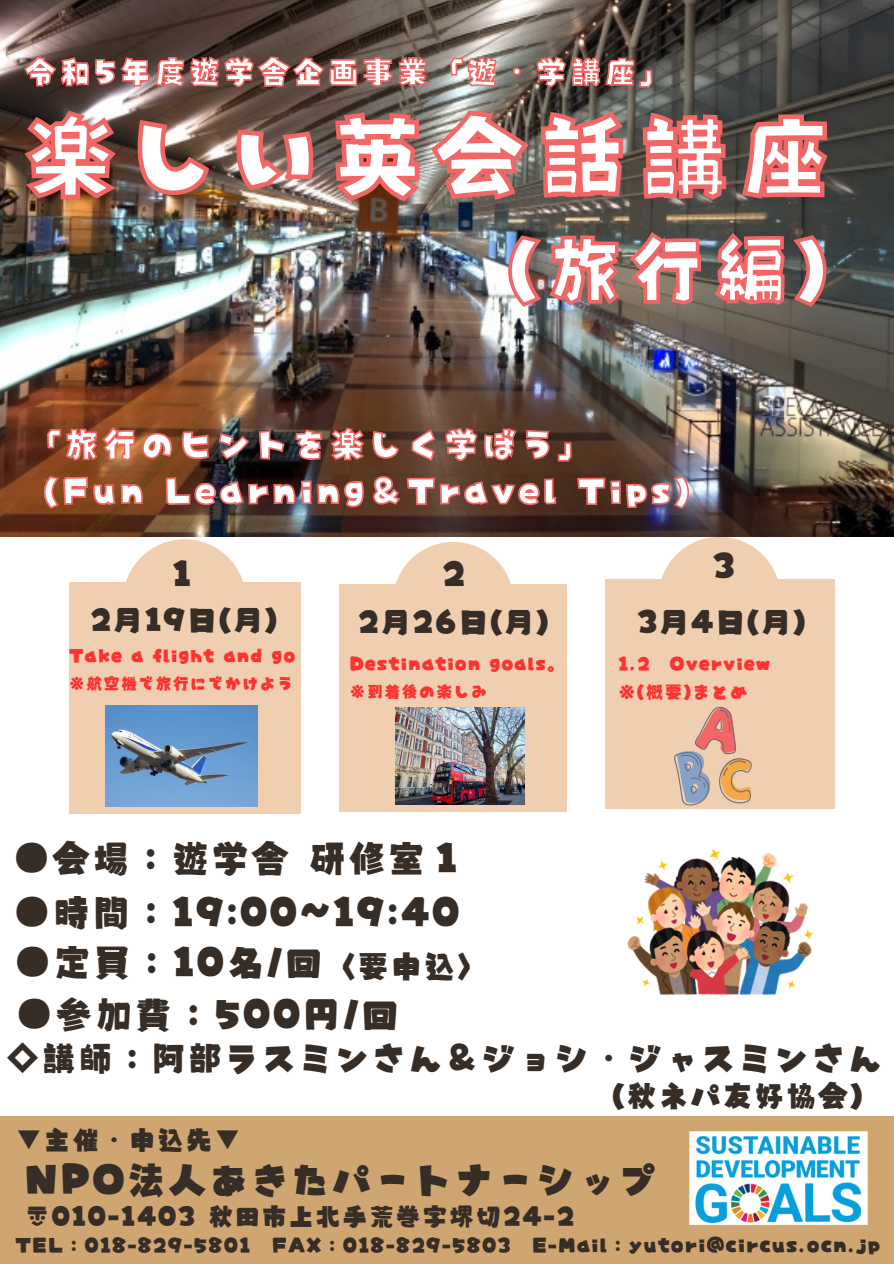
<style>
.page{position:relative;width:894px;height:1264px;background:#fff}
.page>*{position:absolute;margin:0;border:0;box-sizing:border-box;transform-origin:0 0}
.t1{font:93px "Yancha Pop TTF";letter-spacing:.1em;color:#fff}
.t2{font:75px "Yancha Pop TTF";color:#fff}
.t3{font:39px "Yancha Pop TTF";letter-spacing:.05em;color:#352d26}
.t4{font:37.8px "Yancha Pop TTF";letter-spacing:.05em;color:#352d26}
.t5{font:34.8px "Yancha Pop TTF";letter-spacing:.05em;color:#352d26}
.t6{font:34.5px/47.2px "Yancha Pop TTF";letter-spacing:.1em;color:#fff}
.t7{font:33px "Yancha Pop TTF";color:#352d26}
.t8{font:31.8px "Yancha Pop TTF";color:#352d26}
.t9{font:31.5px "Yancha Pop TTF";letter-spacing:.1em;color:#fff}
.t10{font:30.3px "Yancha Pop TTF";letter-spacing:.05em;color:#352d26}
.t11{font:30px "Yancha Pop TTF";letter-spacing:.05em;color:#352d26}
.t12{font:27px "Yancha Pop TTF";color:#352d26}
.t13{font:25.5px "Yancha Pop TTF";letter-spacing:.05em;color:#352d26}
.t14{font:19.5px "Yancha Pop TTF";letter-spacing:.05em;color:#352d26}
.t15{font:18px "Yancha Pop TTF";letter-spacing:.05em;color:#ff3131}
.t16{font:16.5px "Yancha Pop TTF";letter-spacing:.05em;color:#ff3131}
</style>
<div class="page">
<div style="left:0;top:1115px;width:893px;height:148px;background:#cfa572"></div>
<div style="left:393px;top:542px;width:120px;height:120px;background:#efcfb0;border-radius:50%"></div>
<div style="left:339px;top:584px;width:227px;height:227px;background:#efcfb0"></div>
<div style="left:69px;top:582px;width:231px;height:231px;background:#efcfb0"></div>
<div style="left:123px;top:539px;width:123px;height:123px;background:#efcfb0;border-radius:50%"></div>
<div style="left:604px;top:579px;width:230px;height:230px;background:#efcfb0"></div>
<div style="left:658px;top:537px;width:122px;height:122px;background:#efcfb0;border-radius:50%"></div>
<img style="left:106px;top:705px;width:152px;height:101px">
<img style="left:627px;top:848px;width:187px;height:147px">
<svg style="left:674px;top:706px;width:78px;height:99px"></svg>
<img style="left:395px;top:707px;width:129px;height:97px">
<img style="left:0;top:0;width:893px;height:536px">
<img style="left:21px;top:81px;width:809px;height:123px">
<img style="left:506px;top:0;width:322px;height:333px">
<img style="left:23px;top:50px;width:629px;height:38px">
<img style="left:43px;top:426px;width:646px;height:84px">
<img style="left:689px;top:1131px;width:178px;height:93px">
<h3 class="t9" style="left:25px;top:51px;width:648px">令和5年度遊学舎企画事業「遊・学講座」</h3>
<h1 class="t1" style="left:24px;top:94px;width:811px">楽しい英会話講座</h1>
<h2 class="t2" style="left:507px;top:219px;width:321px">(旅行編)</h2>
<h3 class="t6" style="left:44px;top:418px;width:647px;text-indent:-17px">「旅行のヒントを楽しく学ぼう」(Fun Learning＆Travel Tips)</h3>
<p class="t7" style="left:165px;top:552px;width:34px">１</p>
<h6 class="t7" style="left:436px;top:552px;width:34px">２</h6>
<p class="t7" style="left:707px;top:544px;width:34px">３</p>
<p class="t11" style="left:90px;top:600px;width:189px">2月19日(月)</p>
<p class="t11" style="left:358px;top:602px;width:192px">2月26日(月)</p>
<p class="t11" style="left:637px;top:602px;width:170px">3月4日(月)</p>
<p class="t15" style="left:69px;top:644px;width:228px">Take a flight and go</p>
<h6 class="t16" style="left:69px;top:672px;width:226px">※航空機で旅行にでかけよう</h6>
<p class="t15" style="left:349px;top:652px;width:217px">Destination goals。</p>
<h4 class="t16" style="left:349px;top:680px;width:139px">※到着後の楽しみ</h4>
<p class="t15" style="left:618px;top:652px;width:154px">1,2 Overview</p>
<p class="t15" style="left:618px;top:680px;width:131px">※(概要)まとめ</p>
<p class="t4" style="left:12px;top:833px;width:454px">●会場：遊学舎研修室１</p>
<h6 class="t4" style="left:13px;top:886px;width:448px">●時間：19:00~19:40</h6>
<p class="t4" style="left:14px;top:937px;width:310px">●定員：10名/回</p>
<p class="t8" style="left:323px;top:945px;width:167px">〈要申込〉</p>
<h5 class="t4" style="left:15px;top:989px;width:385px">●参加費：500円/回</h5>
<p class="t5" style="left:5px;top:1034px;width:878px">◇講師：阿部ラスミンさん＆ジョシ・ジャスミンさん</p>
<p class="t12" style="left:15px;top:1121px;width:227px">▼主催・申込先▼</p>
<h4 class="t10" style="left:611px;top:1075px;width:252px">(秋ネパ友好協会)</h4>
<h6 class="t3" style="left:25px;top:1153px;width:634px">NPO法人あきたパートナーシップ</h6>
<h4 class="t13" style="left:25px;top:1199px;width:551px">〒010-1403 秋田市上北手荒巻字堺切24-2</h4>
<h4 class="t14" style="left:15px;top:1232px;width:866px">TEL：018-829-5801 FAX：018-829-5803 E-Mail：yutori@circus.ocn.jp</h4>
</div>
